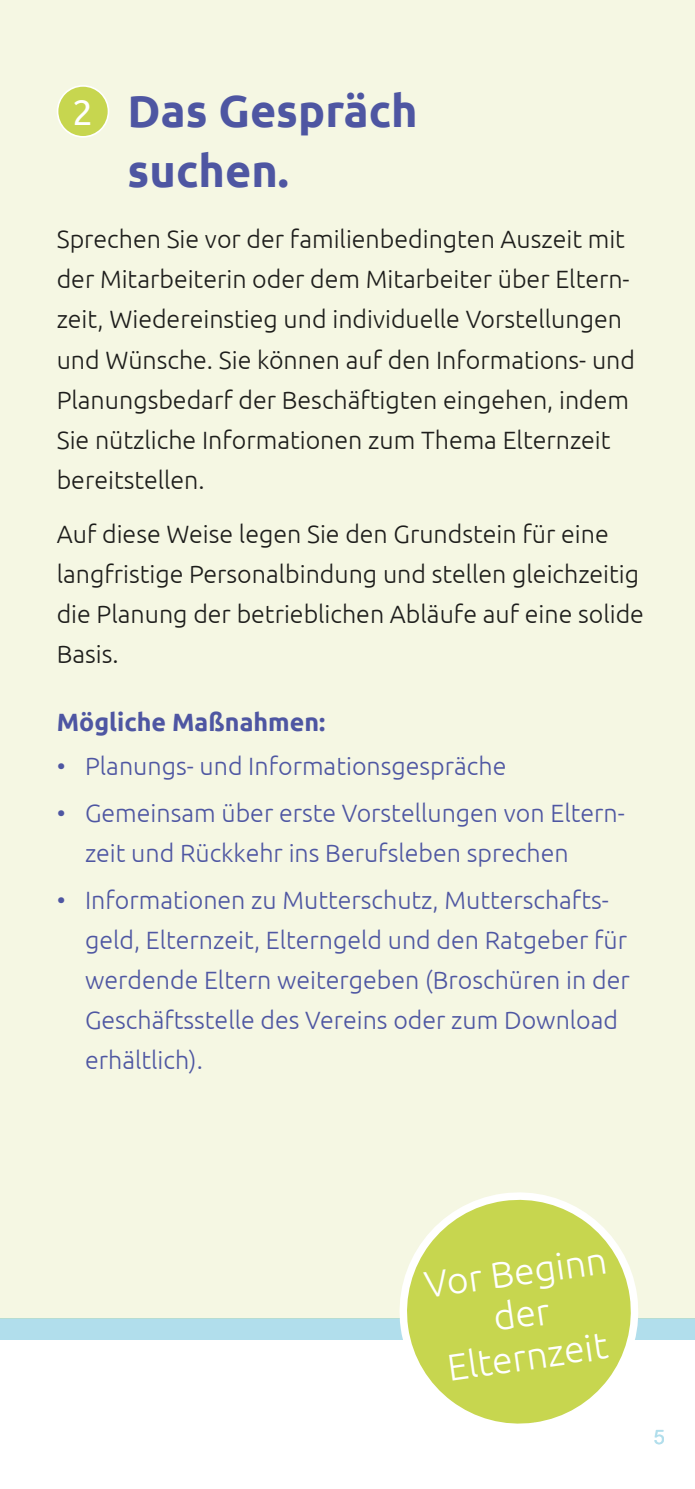
<style>
.page{position:relative;width:695px;height:1489px;background:#fff}
.page>*{position:absolute;margin:0;border:0;box-sizing:border-box;transform-origin:0 0}
.t1{font:700 45px/60px "Ubuntu";color:#4e56a2}
.t2{font:300 37.5px/42.5px "Ubuntu";color:#fff;text-align:center}
.t3{font:36.25px "Ubuntu";color:#fff}
.t4{font:300 25px/40px "Ubuntu";color:#1d1d1b}
.t5{font:300 25px/40px "Ubuntu";color:#4e56a2}
.t6{font:700 25px "Ubuntu";color:#4e56a2}
.t7{font:20px "Arial";color:#b1deec}
</style>
<div class="page">
<div style="left:0;top:1318px;width:694px;height:21px;background:#b1deec"></div>
<div style="left:0;top:0;width:694px;height:1318px;background:#f5f7e3"></div>
<svg style="left:391px;top:1192px;width:255px;height:232px;fill:#c7d64f"></svg>
<svg style="left:57px;top:85px;width:52px;height:53px"></svg>
<h3 class="t3" style="left:72px;top:90px;width:22px">2</h3>
<h1 class="t1" style="left:128px;top:80px;width:291px">Das Gespräch suchen.</h1>
<p class="t4" style="left:57px;top:219px;width:579px">Sprechen Sie vor der familienbedingten Auszeit mit der Mitarbeiterin oder dem Mitarbeiter über Eltern&shy;zeit, Wiedereinstieg und individuelle Vorstellungen und Wünsche. Sie können auf den Informations- und Planungsbedarf der Beschäftigten eingehen, indem Sie nützliche Informationen zum Thema Elternzeit bereitstellen.</p>
<p class="t4" style="left:57px;top:513px;width:588px">Auf diese Weise legen Sie den Grundstein für eine langfristige Personalbindung und stellen gleichzeitig die Planung der betrieblichen Abläufe auf eine solide Basis.</p>
<p class="t6" style="left:57px;top:707px;width:270px">Mögliche Maßnahmen:</p>
<p class="t5" style="left:57px;top:745px;width:451px">• Planungs- und Informationsgespräche</p>
<p class="t5" style="left:85px;top:792px;width:541px;text-indent:-28px">• Gemeinsam über erste Vorstellungen von Eltern&shy;zeit und Rückkehr ins Berufsleben sprechen</p>
<p class="t5" style="left:85px;top:879px;width:546px;text-indent:-28px">• Informationen zu Mutterschutz, Mutterschafts&shy;geld, Elternzeit, Elterngeld und den Ratgeber für werdende Eltern weitergeben (Broschüren in der Geschäftsstelle des Vereins oder zum Download erhältlich).</p>
<h2 class="t2" style="left:421px;top:1262px;width:185px;rotate:-8deg">Vor Beginn der<br>Elternzeit</h2>
<p class="t7" style="left:653px;top:1422px;width:13px">5</p>
</div>
